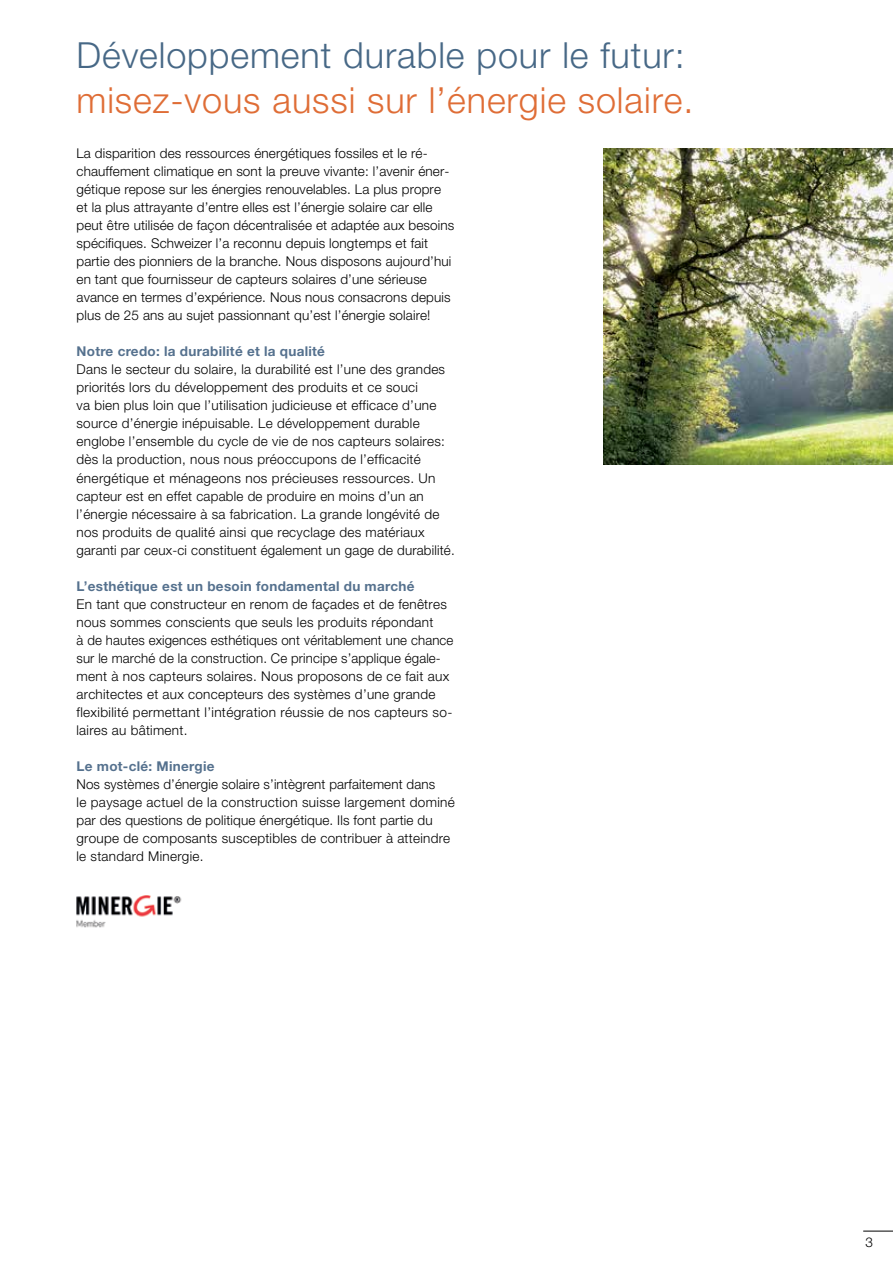
<style>
.page{position:relative;width:893px;height:1263px;background:#fff}
.page>*{position:absolute;margin:0;border:0;box-sizing:border-box;transform-origin:0 0}
.t1{font:300 36px "Helvetica Neue LT Std";letter-spacing:.025em;color:#df6d36}
.t2{font:300 36px "Helvetica Neue LT Std";letter-spacing:.025em;color:#476886}
.t3{font:300 13.5px/18px "Helvetica Neue LT Std";letter-spacing:.02em;color:#000}
.t4{font:700 13.5px "Helvetica Neue LT Std";letter-spacing:.02em;color:#55718e}
</style>
<div class="page">
<hr style="left:863px;top:1231px;width:30px;height:1px;background:#000">
<img style="left:604px;top:149px;width:289px;height:315px">
<img style="left:76px;top:895px;width:106px;height:33px">
<h1 class="t2" style="left:77px;top:33px;width:610px">Développement durable pour le futur:</h1>
<h1 class="t1" style="left:77px;top:78px;width:618px">misez-vous aussi sur l’énergie solaire.</h1>
<p class="t3" style="left:77px;top:144px;width:379px">La disparition des ressources énergétiques fossiles et le ré&shy;chauffement climatique en sont la preuve vivante: l’avenir éner&shy;gétique repose sur les énergies renouvelables. La plus propre et la plus attrayante d’entre elles est l’énergie solaire car elle peut être utilisée de façon décentralisée et adaptée aux besoins spécifiques. Schweizer l’a reconnu depuis longtemps et fait partie des pionniers de la branche. Nous disposons aujourd’hui en tant que fournisseur de capteurs solaires d’une sérieuse avance en termes d’expérience. Nous nous consacrons depuis plus de 25 ans au sujet passionnant qu’est l’énergie solaire!</p>
<p class="t4" style="left:77px;top:343px;width:250px">Notre credo: la durabilité et la qualité</p>
<p class="t3" style="left:77px;top:360px;width:380px">Dans le secteur du solaire, la durabilité est l’une des grandes priorités lors du développement des produits et ce souci<br>va bien plus loin que l’utilisation judicieuse et efficace d’une source d’énergie inépuisable. Le développement durable englobe l’ensemble du cycle de vie de nos capteurs solaires: dès la production, nous nous préoccupons de l’efficacité énergétique et ménageons nos précieuses ressources. Un capteur est en effet capable de produire en moins d’un an l’énergie nécessaire à sa fabrication. La grande longévité de nos produits de qualité ainsi que recyclage des matériaux garanti par ceux-ci constituent également un gage de durabilité.</p>
<p class="t4" style="left:77px;top:577px;width:339px">L’esthétique est un besoin fondamental du marché</p>
<p class="t3" style="left:77px;top:594px;width:378px">En tant que constructeur en renom de façades et de fenêtres nous sommes conscients que seuls les produits répondant<br>à de hautes exigences esthétiques ont véritablement une chance sur le marché de la construction. Ce principe s’applique égale&shy;ment à nos capteurs solaires. Nous proposons de ce fait aux architectes et aux concepteurs des systèmes d’une grande flexibilité permettant l’intégration réussie de nos capteurs so&shy;laires au bâtiment.</p>
<p class="t4" style="left:77px;top:757px;width:140px">Le mot-clé: Minergie</p>
<p class="t3" style="left:77px;top:774px;width:380px">Nos systèmes d’énergie solaire s’intègrent parfaitement dans<br>le paysage actuel de la construction suisse largement dominé par des questions de politique énergétique. Ils font partie du groupe de composants susceptibles de contribuer à atteindre le standard Minergie.</p>
<p class="t3" style="left:865px;top:1232px;width:9px">3</p>
</div>
